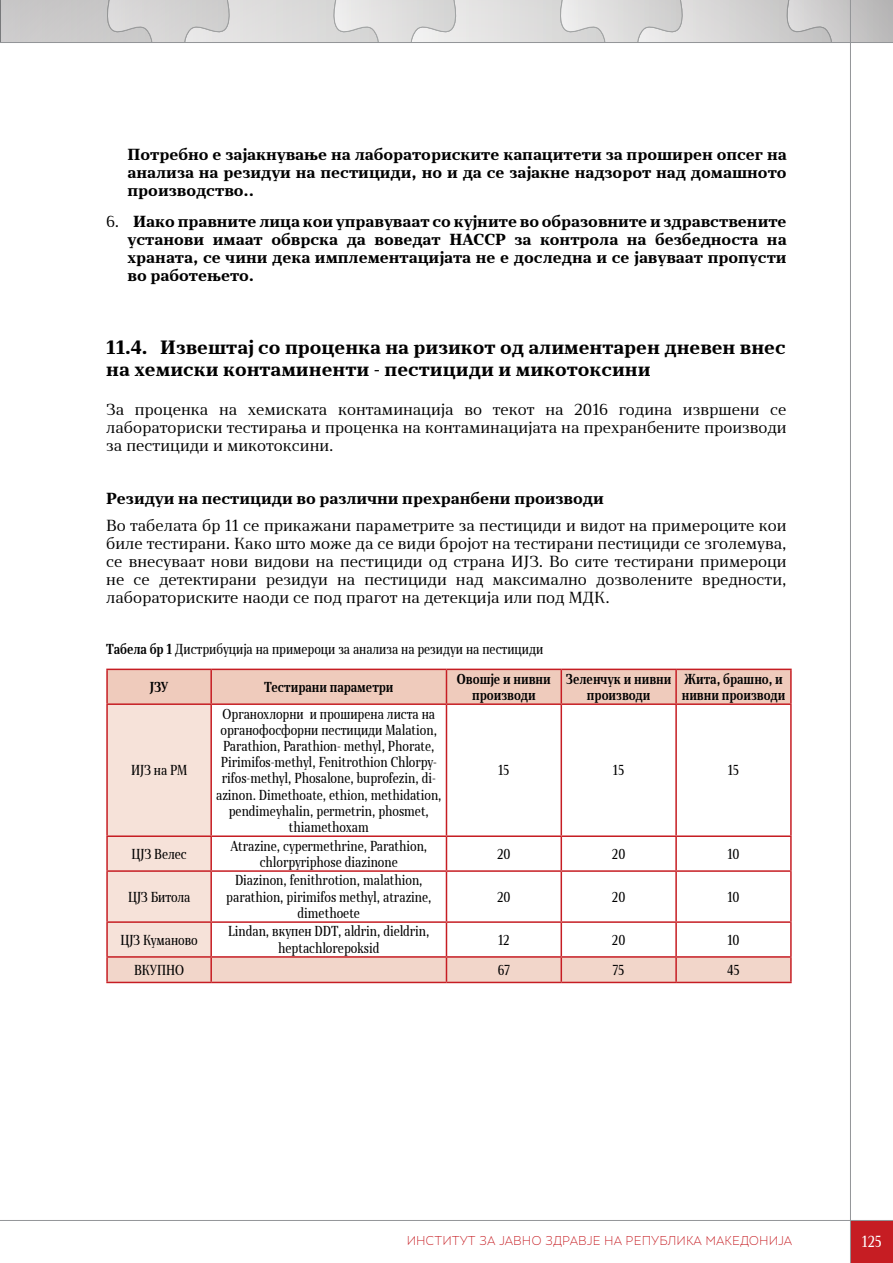
<style>
.page{position:relative;width:893px;height:1263px;background:#fff}
.page>*{position:absolute;margin:0;border:0;box-sizing:border-box;transform-origin:0 0}
.t1{font:900 18px/21.6px "Skola Serif";color:#000}
.t2{font:15px/18px "Skola Serif";color:#000;text-align:justify}
.t3{font:900 15px/18px "Skola Serif";color:#000;text-align:justify}
.t4{font:15px "Skola Serif Cn";color:#fff}
.t5{font:13.5px/16.2px "Skola Serif Cn";color:#000;text-align:center}
.t6{font:700 13.5px/16.2px "Skola Serif Cn";color:#000;text-align:center}
.t7{font:300 12px "Skola Sans";color:#c61d23}
.s1{font-weight:400}
.s2{font-weight:700}
</style>
<div class="page">
<svg style="left:1px;top:0;width:892px;height:42px;background:#d6d5d5"></svg>
<div style="left:851px;top:1220px;width:42px;height:43px;background:#c61d23"></div>
<hr style="left:0;top:42px;width:893px;height:1px;background:#939598">
<hr style="left:850px;top:0;width:1px;height:1263px;background:#939598">
<hr style="left:0;top:1220px;width:893px;height:1px;background:#939598">
<hr style="left:676px;top:703px;width:116px;height:2px;background:#c61d23">
<hr style="left:790px;top:705px;width:2px;height:130px;background:#c61d23">
<hr style="left:676px;top:835px;width:116px;height:2px;background:#c61d23">
<hr style="left:790px;top:837px;width:2px;height:33px;background:#c61d23">
<hr style="left:676px;top:870px;width:116px;height:2px;background:#c61d23">
<hr style="left:790px;top:872px;width:2px;height:49px;background:#c61d23">
<hr style="left:676px;top:921px;width:116px;height:2px;background:#c61d23">
<hr style="left:790px;top:923px;width:2px;height:33px;background:#c61d23">
<svg style="left:108px;top:670px;width:683px;height:312px"></svg>
<hr style="left:676px;top:956px;width:116px;height:2px;background:#c61d23">
<hr style="left:675px;top:958px;width:2px;height:24px;background:#c61d23">
<hr style="left:790px;top:958px;width:2px;height:24px;background:#c61d23">
<hr style="left:106px;top:669px;width:105px;height:1px;background:#c61d23">
<hr style="left:106px;top:670px;width:2px;height:33px;background:#c61d23">
<hr style="left:211px;top:669px;width:235px;height:1px;background:#c61d23">
<hr style="left:210px;top:670px;width:2px;height:33px;background:#c61d23">
<hr style="left:211px;top:703px;width:235px;height:2px;background:#c61d23">
<hr style="left:446px;top:669px;width:115px;height:1px;background:#c61d23">
<hr style="left:446px;top:670px;width:1px;height:33px;background:#c61d23">
<hr style="left:561px;top:669px;width:115px;height:1px;background:#c61d23">
<hr style="left:561px;top:670px;width:1px;height:33px;background:#c61d23">
<hr style="left:676px;top:669px;width:116px;height:1px;background:#c61d23">
<hr style="left:675px;top:670px;width:2px;height:33px;background:#c61d23">
<hr style="left:790px;top:670px;width:2px;height:33px;background:#c61d23">
<hr style="left:211px;top:982px;width:235px;height:1px;background:#c61d23">
<hr style="left:446px;top:982px;width:115px;height:1px;background:#c61d23">
<hr style="left:561px;top:982px;width:115px;height:1px;background:#c61d23">
<hr style="left:676px;top:982px;width:116px;height:1px;background:#c61d23">
<hr style="left:106px;top:703px;width:105px;height:2px;background:#c61d23">
<hr style="left:106px;top:705px;width:2px;height:130px;background:#c61d23">
<hr style="left:210px;top:705px;width:2px;height:130px;background:#c61d23">
<hr style="left:446px;top:705px;width:1px;height:130px;background:#c61d23">
<hr style="left:106px;top:835px;width:105px;height:2px;background:#c61d23">
<hr style="left:106px;top:837px;width:2px;height:33px;background:#c61d23">
<hr style="left:210px;top:837px;width:2px;height:33px;background:#c61d23">
<hr style="left:446px;top:837px;width:1px;height:33px;background:#c61d23">
<hr style="left:106px;top:870px;width:105px;height:2px;background:#c61d23">
<hr style="left:106px;top:872px;width:2px;height:49px;background:#c61d23">
<hr style="left:210px;top:872px;width:2px;height:49px;background:#c61d23">
<hr style="left:106px;top:921px;width:105px;height:2px;background:#c61d23">
<hr style="left:106px;top:923px;width:2px;height:33px;background:#c61d23">
<hr style="left:210px;top:923px;width:2px;height:33px;background:#c61d23">
<hr style="left:446px;top:923px;width:1px;height:33px;background:#c61d23">
<hr style="left:106px;top:956px;width:105px;height:2px;background:#c61d23">
<hr style="left:106px;top:958px;width:2px;height:24px;background:#c61d23">
<hr style="left:210px;top:958px;width:2px;height:24px;background:#c61d23">
<hr style="left:106px;top:982px;width:105px;height:1px;background:#c61d23">
<p class="t3" style="left:128px;top:145px;width:661px">Потребно е зајакнување на лабораториските капацитети за проширен опсег на анализа на резидуи на пестициди, но и да се зајакне надзорот над домашното производство..</p>
<p class="t3" style="left:128px;top:212px;width:661px;text-indent:-21px"><span class="s1">6.</span> Иако правните лица кои управуваат со кујните во образовните и здравствените установи имаат обврска да воведат НАССР за контрола на безбедноста на храната, се чини дека имплементацијата не е доследна и се јавуваат пропусти во работењето.</p>
<h1 class="t1" style="left:106px;top:337px;width:681px">11.4. Извештај со проценка на ризикот од алиментарен дневен внес на хемиски контаминенти - пестициди и микотоксини</h1>
<p class="t2" style="left:106px;top:401px;width:682px">За проценка на хемиската контаминација во текот на 2016 година извршени се лабораториски тестирања и проценка на контаминацијата на прехранбените производи за пестициди и микотоксини.</p>
<p class="t3" style="left:106px;top:490px;width:499px">Резидуи на пестициди во различни прехранбени производи</p>
<p class="t2" style="left:106px;top:516px;width:682px">Во табелата бр 11 се прикажани параметрите за пестициди и видот на примероците кои биле тестирани. Како што може да се види бројот на тестирани пестициди се зголемува, се внесуваат нови видови на пестициди од страна ИЈЗ. Во сите тестирани примероци не се детектирани резидуи на пестициди над максимално дозволените вредности, лабораториските наоди се под прагот на детекција или под МДК.</p>
<p class="t5" style="left:106px;top:641px;width:439px"><span class="s2">Табела бр 1</span> Дистрибуција на примероци за анализа на резидуи на пестициди</p>
<p class="t6" style="left:150px;top:679px;width:20px">ЈЗУ</p>
<p class="t6" style="left:264px;top:679px;width:131px">Тестирани параметри</p>
<p class="t6" style="left:457px;top:671px;width:95px">Овошје и нивни производи</p>
<p class="t6" style="left:566px;top:671px;width:107px">Зеленчук и нивни производи</p>
<p class="t6" style="left:682px;top:671px;width:105px;text-align:left">Жита, брашно, и нивни производи</p>
<p class="t5" style="left:131px;top:762px;width:58px">ИЈЗ на РМ</p>
<p class="t5" style="left:216px;top:705px;width:227px">Органохлорни и проширена листа на органофосфорни пестициди Malation, Parathion, Parathion- methyl, Phorate, Pirimifos-methyl, Fenitrothion Chlorpy&shy;rifos-methyl, Phosalone, buprofezin, di&shy;azinon. Dimethoate, ethion, methidation, pendimeyhalin, permetrin, phosmet, thiamethoxam</p>
<p class="t5" style="left:498px;top:762px;width:13px">15</p>
<p class="t5" style="left:613px;top:762px;width:13px">15</p>
<p class="t5" style="left:728px;top:762px;width:13px">15</p>
<p class="t5" style="left:131px;top:846px;width:57px">ЦЈЗ Велес</p>
<p class="t5" style="left:230px;top:837px;width:198px">Atrazine, cypermethrine, Parathion, chlorpyriphose diazinone</p>
<p class="t5" style="left:497px;top:846px;width:15px">20</p>
<p class="t5" style="left:612px;top:846px;width:15px">20</p>
<p class="t5" style="left:727px;top:846px;width:14px">10</p>
<p class="t5" style="left:128px;top:888px;width:64px">ЦЈЗ Битола</p>
<p class="t5" style="left:226px;top:872px;width:207px">Diazinon, fenithrotion, malathion, parathion, pirimifos methyl, atrazine, dimethoete</p>
<p class="t5" style="left:497px;top:888px;width:15px">20</p>
<p class="t5" style="left:612px;top:888px;width:15px">20</p>
<p class="t5" style="left:727px;top:888px;width:14px">10</p>
<p class="t5" style="left:120px;top:931px;width:79px">ЦЈЗ Куманово</p>
<p class="t5" style="left:228px;top:923px;width:203px">Lindan, вкупен DDT, aldrin, dieldrin, heptachlorepoksid</p>
<p class="t5" style="left:498px;top:931px;width:13px">12</p>
<p class="t5" style="left:612px;top:931px;width:15px">20</p>
<p class="t5" style="left:727px;top:931px;width:14px">10</p>
<p class="t5" style="left:134px;top:962px;width:52px">ВКУПНО</p>
<p class="t5" style="left:498px;top:962px;width:13px">67</p>
<p class="t5" style="left:613px;top:962px;width:13px">75</p>
<p class="t5" style="left:727px;top:962px;width:14px">45</p>
<p class="t7" style="left:407px;top:1233px;width:387px">институт за јавно здравје на република македонија</p>
<p class="t4" style="left:862px;top:1233px;width:22px">125</p>
</div>
